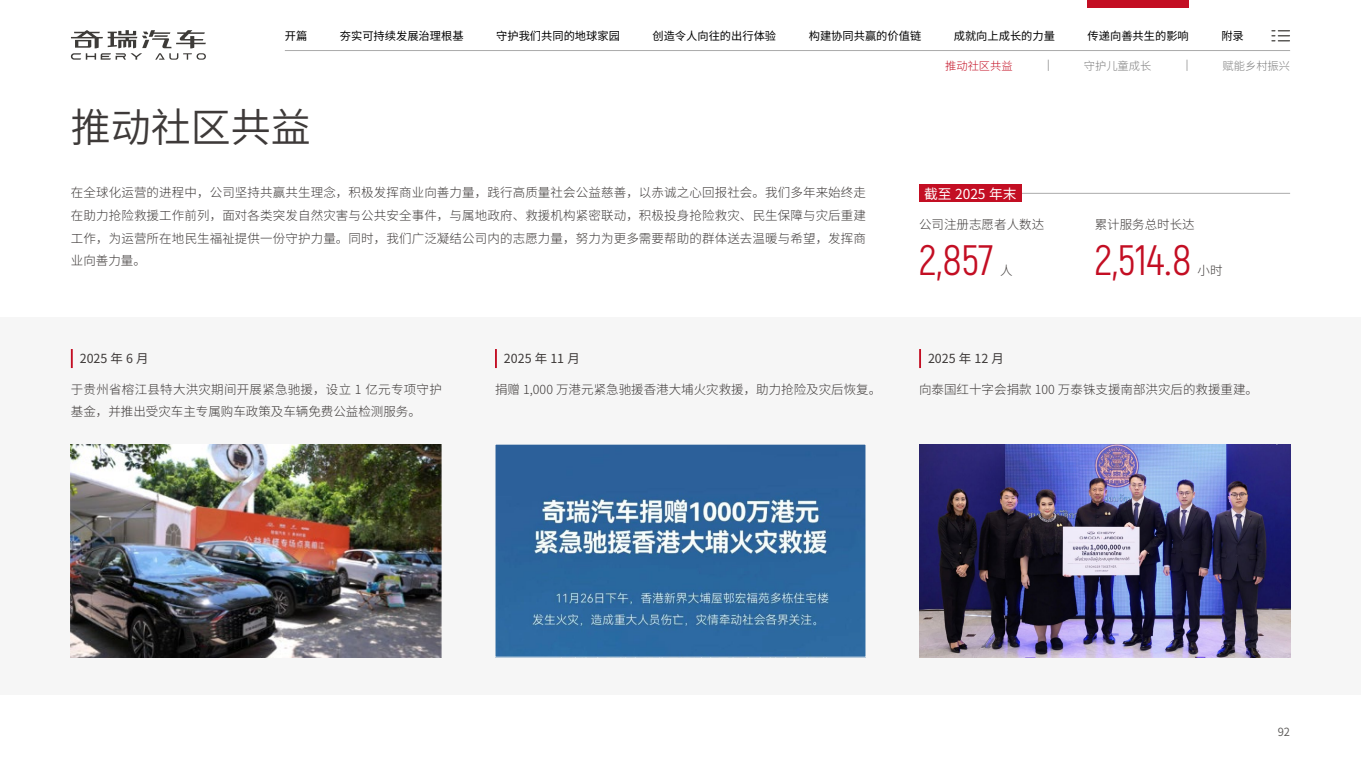
<style>
.page{position:relative;width:1361px;height:766px;background:#fff}
.page>*{position:absolute;margin:0;border:0;box-sizing:border-box;transform-origin:0 0}
.t1{font:42.5px "Akrobat";color:#c30e23}
.t2{font:40px "Source Han Sans CN";color:#3e3a39}
.t3{font:13.75px "Source Han Sans CN";color:#fff}
.t4{font:300 12.5px/22.5px "Source Han Sans CN";color:#3e3a39;text-align:justify}
.t5{font:300 12.5px "Source Han Sans CN";letter-spacing:.02em;color:#3e3a39}
.t6{font:12.5px "Source Han Sans CN";color:#3e3a39}
.t7{font:11.25px "Source Han Sans SC";color:#000}
.t8{font:300 11.25px "Source Han Sans SC";color:#7d7d7d}
.t9{font:300 11.25px "Source Han Sans SC";color:#c30e23}
.t10{font:11.25px "Source Han Sans SC";color:#575554}
</style>
<div class="page">
<div style="left:0;top:317px;width:1361px;height:377px;background:#f6f6f6"></div>
<img style="left:919px;top:444px;width:371px;height:213px">
<img style="left:497px;top:446px;width:367px;height:209px">
<img style="left:71px;top:444px;width:371px;height:213px">
<hr style="left:1021px;top:193px;width:269px;height:1px;background:#ababab">
<svg style="left:71px;top:349px;width:2px;height:19px"></svg>
<svg style="left:495px;top:349px;width:2px;height:19px"></svg>
<svg style="left:919px;top:349px;width:2px;height:19px"></svg>
<div style="left:919px;top:184px;width:102px;height:18px;background:#c30e23"></div>
<svg style="left:71px;top:30px;width:135px;height:30px"></svg>
<hr style="left:285px;top:50px;width:1005px;height:1px;background:#ababab">
<div style="left:1087px;top:0;width:102px;height:7px;background:#c30e23"></div>
<svg style="left:1272px;top:30px;width:17px;height:11px"></svg>
<p class="t7" style="left:285px;top:30px;width:24px">开篇</p>
<p class="t7" style="left:340px;top:30px;width:125px">夯实可持续发展治理根基</p>
<p class="t7" style="left:496px;top:30px;width:125px">守护我们共同的地球家园</p>
<p class="t7" style="left:652px;top:30px;width:125px">创造令人向往的出行体验</p>
<p class="t7" style="left:809px;top:30px;width:114px">构建协同共赢的价值链</p>
<p class="t7" style="left:954px;top:30px;width:103px">成就向上成长的力量</p>
<p class="t7" style="left:1087px;top:30px;width:103px">传递向善共生的影响</p>
<p class="t7" style="left:1221px;top:30px;width:24px">附录</p>
<h2 class="t2" style="left:71px;top:104px;width:241px">推动社区共益</h2>
<p class="t4" style="left:71px;top:182px;width:796px">在全球化运营的进程中，公司坚持共赢共生理念，积极发挥商业向善力量，践行高质量社会公益慈善，以赤诚之心回报社会。我们多年来始终走在助力抢险救援工作前列，面对各类突发自然灾害与公共安全事件，与属地政府、救援机构紧密联动，积极投身抢险救灾、民生保障与灾后重建工作，为运营所在地民生福祉提供一份守护力量。同时，我们广泛凝结公司内的志愿力量，努力为更多需要帮助的群体送去温暖与希望，发挥商业向善力量。</p>
<p class="t9" style="left:945px;top:59px;width:69px">推动社区共益</p>
<p class="t8" style="left:1084px;top:59px;width:69px">守护儿童成长</p>
<p class="t8" style="left:1222px;top:59px;width:69px">赋能乡村振兴</p>
<p class="t3" style="left:924px;top:186px;width:94px">截至 2025 年末</p>
<p class="t4" style="left:919px;top:213px;width:126px">公司注册志愿者人数达</p>
<p class="t4" style="left:1094px;top:213px;width:101px">累计服务总时长达</p>
<h1 class="t1" style="left:919px;top:235px;width:76px">2,857</h1>
<h1 class="t1" style="left:1094px;top:235px;width:98px">2,514.8</h1>
<p class="t4" style="left:1197px;top:259px;width:26px">小时</p>
<p class="t4" style="left:1000px;top:260px;width:14px">人</p>
<p class="t6" style="left:80px;top:351px;width:71px">2025 年 6 月</p>
<p class="t6" style="left:504px;top:351px;width:77px">2025 年 11 月</p>
<p class="t6" style="left:928px;top:351px;width:77px">2025 年 12 月</p>
<p class="t5" style="left:71px;top:382px;width:372px">于贵州省榕江县特大洪灾期间开展紧急驰援，设立 1 亿元专项守护</p>
<p class="t4" style="left:495px;top:378px;width:388px">捐赠 1,000 万港元紧急驰援香港大埔火灾救援，助力抢险及灾后恢复。</p>
<p class="t4" style="left:919px;top:378px;width:340px">向泰国红十字会捐款 100 万泰铢支援南部洪灾后的救援重建。</p>
<p class="t4" style="left:71px;top:400px;width:351px">基金，并推出受灾车主专属购车政策及车辆免费公益检测服务。</p>
<p class="t10" style="left:1277px;top:725px;width:14px">92</p>
</div>
